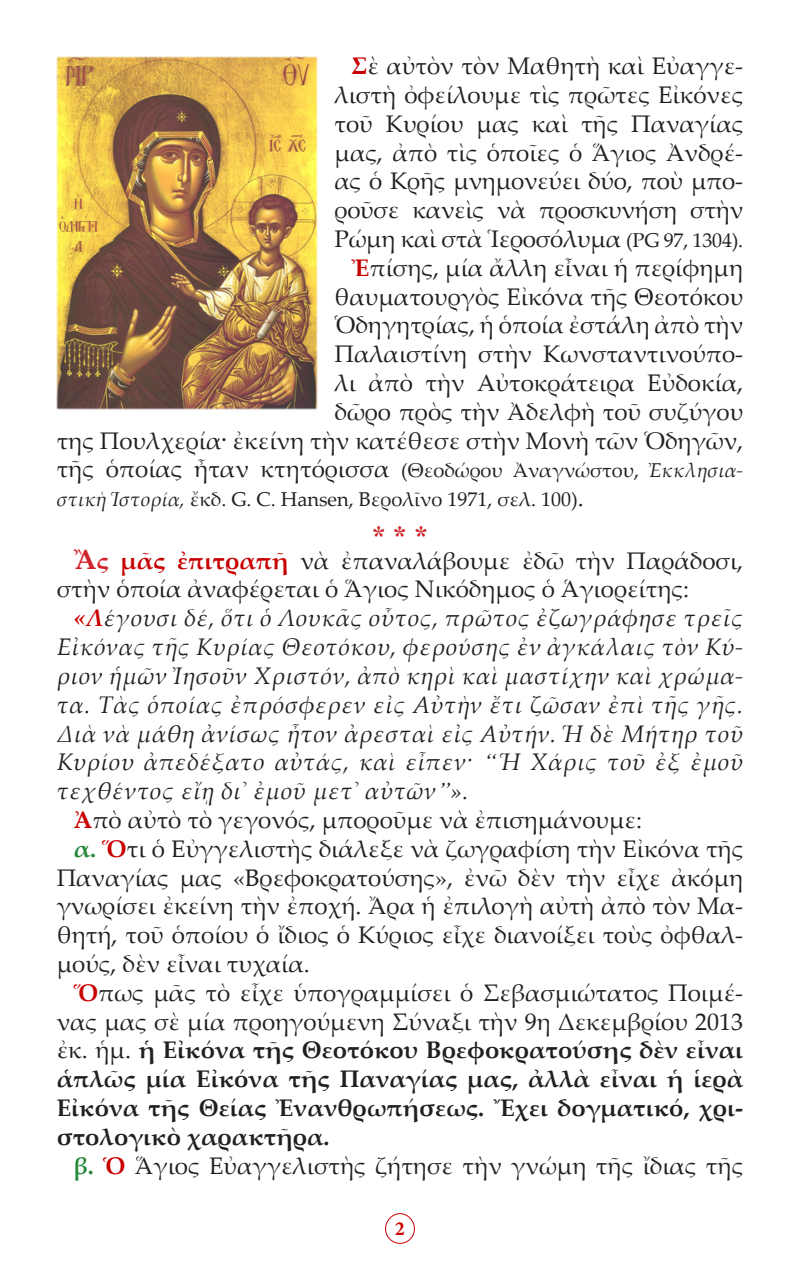
<style>
.page{position:relative;width:800px;height:1270px;background:#fff}
.page>*{position:absolute;margin:0;border:0;box-sizing:border-box;transform-origin:0 0}
.t1{font:28px "CTOS New Times Bold Test 1";color:#d1232a}
.t2{font:24px/28.8px "Palatino Linotype";color:#231f20;text-align:right}
.t3{font:italic 24px "Palatino Linotype";letter-spacing:.02em;color:#231f20}
.t4{font:700 24px "Palatino Linotype";color:#231f20}
.t5{font:20px "Palatino Linotype";color:#231f20}
.t6{font:700 20px "Minion Pro";color:#c80000}
.s1{font-weight:700;color:#c80000}
.s2{font-size:20px}
.s3{font-style:italic;font-size:20px}
.s4{font-style:italic}
.s5{font-size:24px}
.s6{font-weight:700;font-size:28px;color:#d1232a}
.s7{font-weight:700;color:#d1232a}
.s8{font-family:"CTOS New Times Italic Test 1";font-style:normal}
.s9{font-weight:700;color:#24893b}
.s10{font-weight:400}
</style>
<div class="page">
<div style="left:385px;top:1213px;width:30px;height:31px;border:1px solid #c80000;border-radius:50%"></div>
<img style="left:57px;top:57px;width:260px;height:353px">
<p class="t2" style="left:57px;top:51px;width:688px"><span class="s1">Σ</span>ὲ αὐτὸν τὸν Μαθητὴ καὶ Εὐαγγε-<br>λιστὴ ὀφείλουμε τὶς πρῶτες Εἰκόνες<br>τοῦ Κυρίου μας καὶ τῆς Παναγίας<br>μας, ἀπὸ τὶς ὁποῖες ὁ Ἅγιος Ἀνδρέ-<br>ας ὁ Κρῆς μνημονεύει δύο, ποὺ μπο-<br>ροῦσε κανεὶς νὰ προσκυνήση στὴν<br>Ρώμη καὶ στὰ Ἱεροσόλυμα <span class="s2">(PG 97, 1304).<br></span><span class="s1">Ἐ</span>πίσης, μία ἄλλη εἶναι ἡ περίφημη<br>θαυματουργὸς Εἰκόνα τῆς Θεοτόκου<br>Ὁδηγητρίας, ἡ ὁποία ἐστάλη ἀπὸ τὴν<br>Παλαιστίνη στὴν Κωνσταντινούπο-<br>λι ἀπὸ τὴν Αὐτοκράτειρα Εὐδοκία,<br>δῶρο πρὸς τὴν Ἀδελφὴ τοῦ συζύγου<br>της Πουλχερία· ἐκείνη τὴν κατέθεσε στὴν Μονὴ τῶν Ὁδηγῶν, τῆς ὁποίας ἦταν κτητόρισσα <span class="s2">(Θεοδώρου Ἀναγνώστου,</span> <span class="s3">Ἐκκλησια-</span></p>
<p class="t5" style="left:57px;top:485px;width:529px"><span class="s4">στικὴ Ἱστορία,</span> ἔκδ. G. C. Hansen, Βερολῖνο 1971, σελ. 100)<span class="s5">.</span></p>
<p class="t1" style="left:372px;top:520px;width:57px">* * *</p>
<p class="t2" style="left:57px;top:545px;width:688px;text-align:left;text-indent:17px"><span class="s6">Ἂ</span><span class="s7">ς</span> <span class="s1">μᾶς ἐπιτραπῆ</span> νὰ ἐπαναλάβουμε ἐδῶ τὴν Παράδοσι, στὴν ὁποία ἀναφέρεται ὁ Ἅγιος Νικόδημος ὁ Ἁγιορείτης:</p>
<p class="t3" style="left:74px;top:601px;width:671px"><span class="s1">«Λ</span>έγουσι δέ, ὅτι ὁ Λουκᾶς οὗτος, πρῶτος ἐζωγράφησε τρεῖς</p>
<p class="t3" style="left:57px;top:630px;width:688px">Εἰκόνας τῆς Κυρίας Θεοτόκου, φερούσης ἐν ἀγκάλαις τὸν Κύ-</p>
<p class="t3" style="left:57px;top:659px;width:688px">ριον ἡμῶν Ἰησοῦν Χριστόν, ἀπὸ κηρὶ καὶ μαστίχην καὶ χρώμα-</p>
<p class="t3" style="left:57px;top:687px;width:688px">τα. Τὰς ὁποίας ἐπρόσφερεν εἰς Αὐτὴν ἔτι ζῶσαν ἐπὶ τῆς γῆς.</p>
<p class="t3" style="left:57px;top:716px;width:688px">Διὰ νὰ μάθη ἀνίσως ἦτον ἀρεσταὶ εἰς Αὐτήν. Ἡ δὲ Μήτηρ τοῦ</p>
<p class="t3" style="left:57px;top:745px;width:688px">Κυρίου ἀπεδέξατο αὐτάς, καὶ εἶπεν· <span class="s8">“</span> Ἡ Χάρις τοῦ ἐξ ἐμοῦ</p>
<p class="t3" style="left:57px;top:774px;width:413px">τεχθέντος εἴῃ δι᾿ ἐμοῦ μετ᾿ αὐτῶν<span class="s8">”</span>».</p>
<p class="t2" style="left:74px;top:804px;width:570px"><span class="s1">Ἀ</span>πὸ αὐτὸ τὸ γεγονός, μποροῦμε νὰ ἐπισημάνουμε:</p>
<p class="t2" style="left:74px;top:833px;width:671px"><span class="s9">α.</span> <span class="s1">Ὅ</span>τι ὁ Εὐγγελιστὴς διάλεξε νὰ ζωγραφίση τὴν Εἰκόνα τῆς</p>
<p class="t2" style="left:57px;top:862px;width:688px">Παναγίας μας «Βρεφοκρατούσης», ἐνῶ δὲν τὴν εἶχε ἀκόμη</p>
<p class="t2" style="left:57px;top:891px;width:688px">γνωρίσει ἐκείνη τὴν ἐποχή. Ἄρα ἡ ἐπιλογὴ αὐτὴ ἀπὸ τὸν Μα-</p>
<p class="t2" style="left:57px;top:920px;width:688px">θητή, τοῦ ὁποίου ὁ ἴδιος ὁ Κύριος εἶχε διανοίξει τοὺς ὀφθαλ-</p>
<p class="t2" style="left:57px;top:948px;width:255px">μούς, δὲν εἶναι τυχαία.</p>
<p class="t2" style="left:74px;top:977px;width:671px"><span class="s1">Ὅ</span>πως μᾶς τὸ εἶχε ὑπογραμμίσει ὁ Σεβασμιώτατος Ποιμέ-</p>
<p class="t2" style="left:57px;top:1006px;width:688px">νας μας σὲ μία προηγούμενη Σύναξι τὴν 9η Δεκεμβρίου 2013</p>
<p class="t4" style="left:57px;top:1033px;width:688px"><span class="s10">ἐκ. ἡμ.</span> ἡ Εἰκόνα τῆς Θεοτόκου Βρεφοκρατούσης δὲν εἶναι</p>
<p class="t4" style="left:57px;top:1062px;width:688px">ἁπλῶς μία Εἰκόνα τῆς Παναγίας μας, ἀλλὰ εἶναι ἡ ἱερὰ</p>
<p class="t4" style="left:57px;top:1091px;width:688px">Εἰκόνα τῆς Θείας Ἐνανθρωπήσεως. Ἔχει δογματικό, χρι-</p>
<p class="t4" style="left:57px;top:1119px;width:274px">στολογικὸ χαρακτῆρα.</p>
<p class="t2" style="left:74px;top:1150px;width:671px"><span class="s9">β.</span> <span class="s1">Ὁ</span> Ἅγιος Εὐαγγελιστὴς ζήτησε τὴν γνώμη τῆς ἴδιας τῆς</p>
<p class="t6" style="left:395px;top:1215px;width:11px">2</p>
</div>
